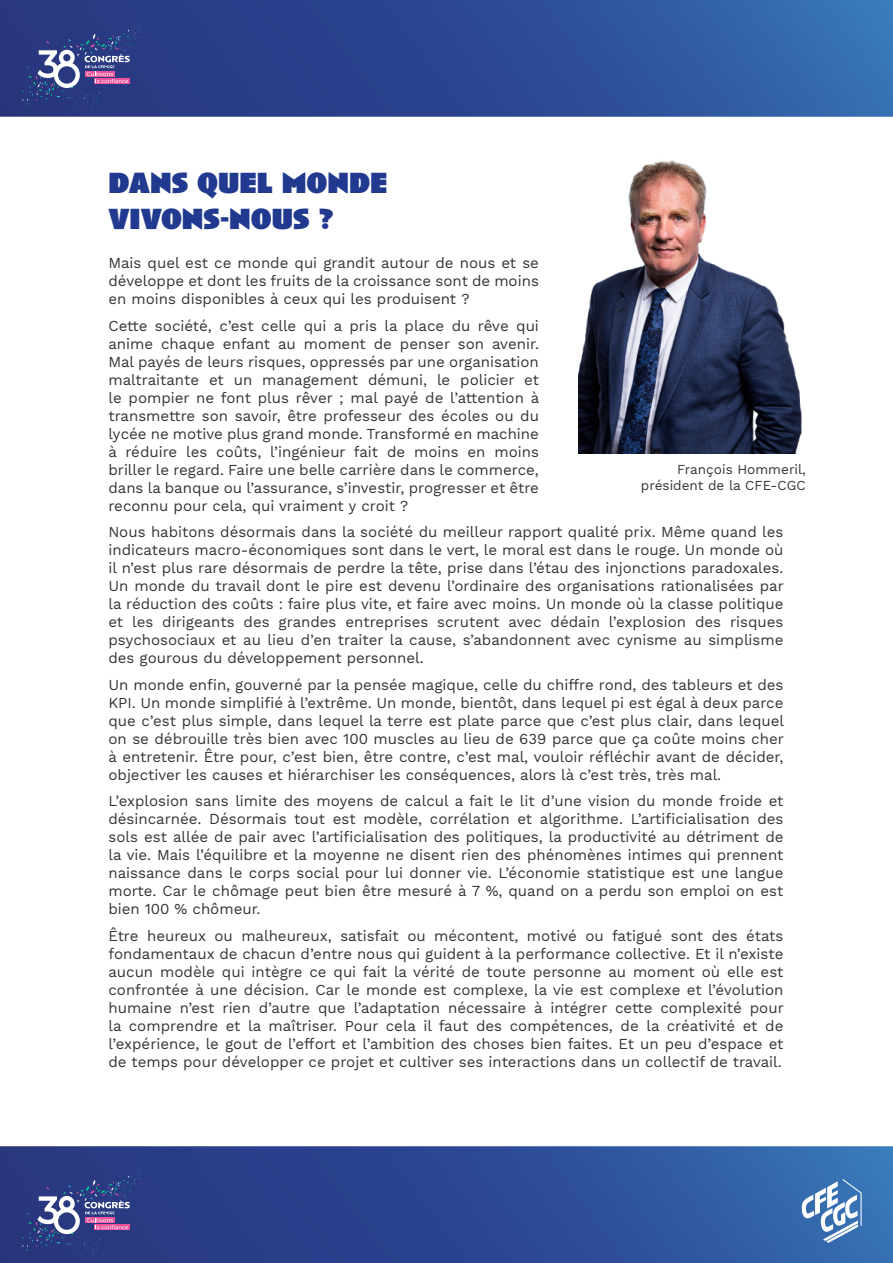
<style>
.page{position:relative;width:893px;height:1263px;background:#fff}
.page>*{position:absolute;margin:0;border:0;box-sizing:border-box;transform-origin:0 0}
.t1{font:900 30px/36px "Anisette";color:#213a8f}
.t2{font:15px/18px "Work Sans";color:#353333;text-align:justify}
.t3{font:13.5px/16.2px "Work Sans";color:#353333;text-align:right}
</style>
<div class="page">
<svg style="left:0;top:0;width:893px;height:117px;background:#2e4e96"></svg>
<svg style="left:22px;top:21px;width:126px;height:89px;background:#414c8c"></svg>
<svg style="left:0;top:1146px;width:893px;height:117px;background:#2d4d95"></svg>
<svg style="left:802px;top:1178px;width:60px;height:65px"></svg>
<svg style="left:22px;top:1167px;width:126px;height:89px;background:#414c8c"></svg>
<img style="left:578px;top:160px;width:224px;height:294px">
<h1 class="t1" style="left:108px;top:167px;width:281px">DANS QUEL MONDE<br>VIVONS-NOUS ?</h1>
<p class="t2" style="left:108px;top:254px;width:432px">Mais quel est ce monde qui grandit autour de nous et se développe et dont les fruits de la croissance sont de moins en moins disponibles à ceux qui les produisent ?</p>
<p class="t2" style="left:108px;top:317px;width:432px">Cette société, c’est celle qui a pris la place du rêve qui anime chaque enfant au moment de penser son avenir.<br>Mal payés de leurs risques, oppressés par une organisation maltraitante et un management démuni, le policier et le pompier ne font plus rêver ; mal payé de l’attention à transmettre son savoir, être professeur des écoles ou du lycée ne motive plus grand monde. Transformé en machine à réduire les coûts, l’ingénieur fait de moins en moins briller le regard. Faire une belle carrière dans le commerce, dans la banque ou l’assurance, s’investir, progresser et être reconnu pour cela, qui vraiment y croit ?</p>
<p class="t2" style="left:108px;top:523px;width:677px">Nous habitons désormais dans la société du meilleur rapport qualité prix. Même quand les indicateurs macro-économiques sont dans le vert, le moral est dans le rouge. Un monde où il n’est plus rare désormais de perdre la tête, prise dans l’étau des injonctions paradoxales.<br>Un monde du travail dont le pire est devenu l’ordinaire des organisations rationalisées par la réduction des coûts : faire plus vite, et faire avec moins. Un monde où la classe politique et les dirigeants des grandes entreprises scrutent avec dédain l’explosion des risques psychosociaux et au lieu d’en traiter la cause, s’abandonnent avec cynisme au simplisme des gourous du développement personnel.</p>
<p class="t2" style="left:108px;top:676px;width:677px">Un monde enfin, gouverné par la pensée magique, celle du chiffre rond, des tableurs et des KPI. Un monde simplifié à l’extrême. Un monde, bientôt, dans lequel pi est égal à deux parce que c’est plus simple, dans lequel la terre est plate parce que c’est plus clair, dans lequel on se débrouille très bien avec 100 muscles au lieu de 639 parce que ça coûte moins cher à entretenir. Être pour, c’est bien, être contre, c’est mal, vouloir réfléchir avant de décider, objectiver les causes et hiérarchiser les conséquences, alors là c’est très, très mal.</p>
<p class="t2" style="left:108px;top:792px;width:677px">L’explosion sans limite des moyens de calcul a fait le lit d’une vision du monde froide et désincarnée. Désormais tout est modèle, corrélation et algorithme. L’artificialisation des sols est allée de pair avec l’artificialisation des politiques, la productivité au détriment de la vie. Mais l’équilibre et la moyenne ne disent rien des phénomènes intimes qui prennent naissance dans le corps social pour lui donner vie. L’économie statistique est une langue morte. Car le chômage peut bien être mesuré à 7 %, quand on a perdu son emploi on est bien 100 % chômeur.</p>
<p class="t2" style="left:108px;top:927px;width:677px">Être heureux ou malheureux, satisfait ou mécontent, motivé ou fatigué sont des états fondamentaux de chacun d’entre nous qui guident à la performance collective. Et il n’existe aucun modèle qui intègre ce qui fait la vérité de toute personne au moment où elle est confrontée à une décision. Car le monde est complexe, la vie est complexe et l’évolution humaine n’est rien d’autre que l’adaptation nécessaire à intégrer cette complexité pour la comprendre et la maîtriser. Pour cela il faut des compétences, de la créativité et de l’expérience, le gout de l’effort et l’ambition des choses bien faites. Et un peu d’espace et de temps pour développer ce projet et cultiver ses interactions dans un collectif de travail.</p>
<p class="t3" style="left:641px;top:461px;width:166px">François Hommeril, président de la CFE-CGC</p>
</div>
